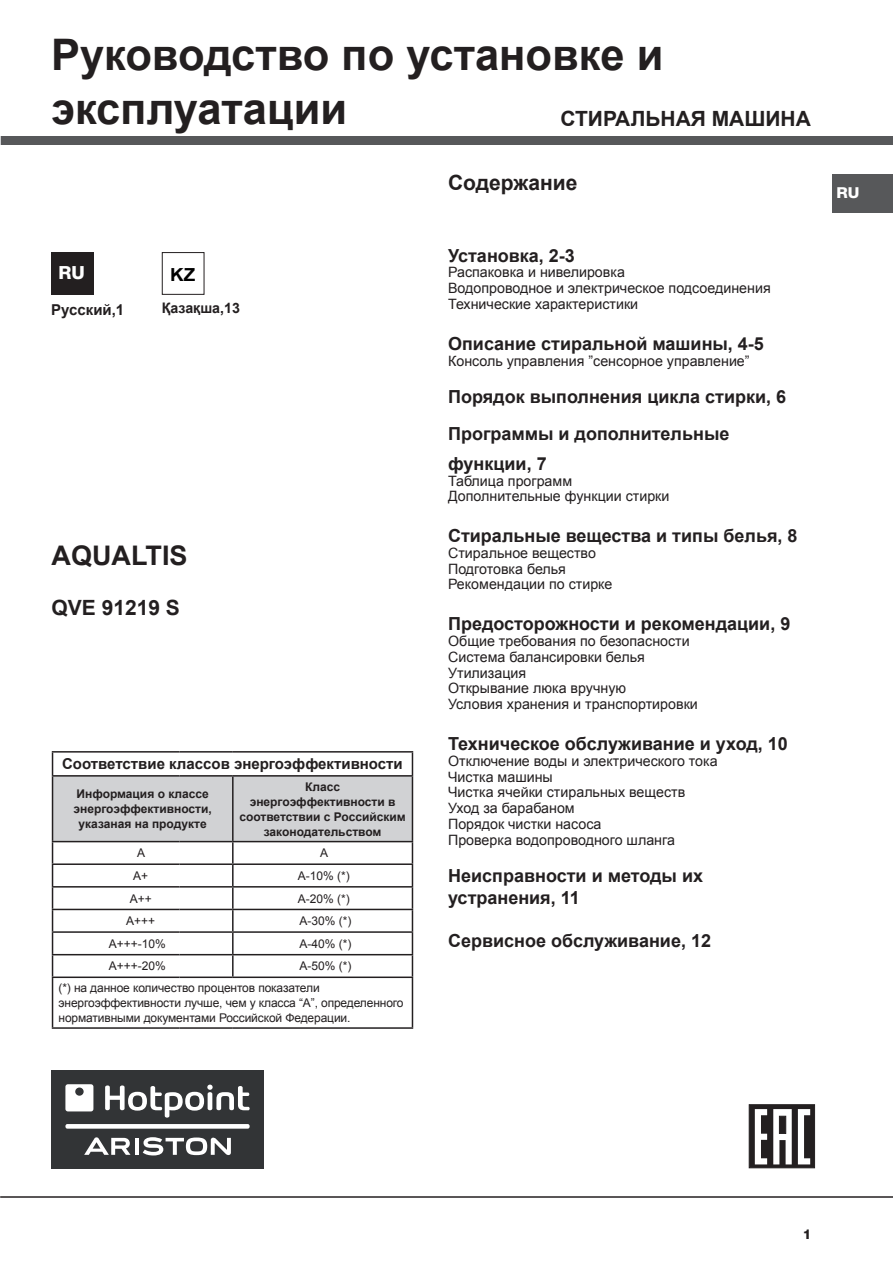
<style>
.page{position:relative;width:893px;height:1263px;background:#fff}
.page>*{position:absolute;margin:0;border:0;box-sizing:border-box;transform-origin:0 0}
.t1{font:700 43.5px/54px "Arial";color:#231f20}
.t2{font:700 27px "Arial";color:#231f20}
.t3{font:700 21px "Arial";color:#231f20}
.t4{font:700 18px/37.3px "Arial";color:#231f20}
.t5{font:800 18px "Helvetica Neue";color:#fff}
.t6{font:700 18px "Arial";color:#000;scale:1.05 1}
.t7{font:700 15px "Arial";color:#231f20}
.t8{font:800 15px "Helvetica Neue";color:#fff;scale:1.05 1}
.t9{font:14.25px/15.8px "Arial";color:#231f20}
.t10{font:700 14.25px "Arial";color:#231f20}
.t11{font:800 13.5px "Helvetica Neue";color:#231f20}
.t12{font:12px/21.6px "Arial";letter-spacing:-.01em;color:#231f20}
.t13{font:700 12px/15px "Arial";color:#231f20;text-align:center}
</style>
<div class="page">
<div style="left:832px;top:174px;width:61px;height:38px;background:#57585a"></div>
<hr style="left:0;top:1196px;width:893px;height:2px;background:#231f20">
<div style="left:0;top:136px;width:893px;height:9px;background:#57585a"></div>
<div style="left:51px;top:252px;width:43px;height:43px;background:#231f20"></div>
<div style="left:162px;top:252px;width:42px;height:43px;border:1px solid #231f20"></div>
<div style="left:53px;top:752px;width:359px;height:24px;background:#7b7879"></div>
<hr style="left:52px;top:751px;width:127px;height:1px;background:#231f20">
<hr style="left:179px;top:751px;width:54px;height:1px;background:#231f20">
<hr style="left:233px;top:751px;width:180px;height:1px;background:#231f20">
<hr style="left:179px;top:976px;width:54px;height:2px;background:#231f20">
<hr style="left:233px;top:976px;width:180px;height:2px;background:#231f20">
<hr style="left:412px;top:978px;width:1px;height:49px;background:#231f20">
<svg style="left:52px;top:753px;width:361px;height:223px"></svg>
<hr style="left:52px;top:976px;width:127px;height:2px;background:#231f20">
<hr style="left:52px;top:978px;width:1px;height:49px;background:#231f20">
<hr style="left:52px;top:1027px;width:127px;height:2px;background:#231f20">
<hr style="left:179px;top:1027px;width:54px;height:2px;background:#231f20">
<hr style="left:233px;top:1027px;width:180px;height:2px;background:#231f20">
<hr style="left:52px;top:886px;width:127px;height:1px;background:#231f20">
<hr style="left:179px;top:886px;width:54px;height:1px;background:#231f20">
<hr style="left:233px;top:886px;width:180px;height:1px;background:#231f20">
<div style="left:749px;top:1104px;width:66px;height:64px;background:#231f20;border:1px solid #231f20"></div>
<svg style="left:755px;top:1109px;width:12px;height:55px"></svg>
<svg style="left:773px;top:1109px;width:19px;height:55px"></svg>
<svg style="left:798px;top:1109px;width:12px;height:55px"></svg>
<svg style="left:779px;top:1115px;width:7px;height:19px"></svg>
<div style="left:779px;top:1116px;width:7px;height:17px;background:#231f20;border:1px solid #231f20"></div>
<div style="left:51px;top:1070px;width:213px;height:99px;background:#323436"></div>
<hr style="left:135px;top:1138px;width:4px;height:17px;background:#fff">
<svg style="left:143px;top:1137px;width:88px;height:18px"></svg>
<svg style="left:84px;top:1137px;width:46px;height:18px"></svg>
<svg style="left:105px;top:1084px;width:145px;height:33px"></svg>
<svg style="left:65px;top:1084px;width:28px;height:27px"></svg>
<div style="left:65px;top:1124px;width:185px;height:5px;background:#fff;border-radius:2px"></div>
<h1 class="t1" style="left:51px;top:29px;width:614px">Руководство по установке и эксплуатации</h1>
<h3 class="t3" style="left:560px;top:105px;width:252px">СТИРАЛЬНАЯ МАШИНА</h3>
<p class="t5" style="left:58px;top:262px;width:28px">RU</p>
<p class="t7" style="left:51px;top:300px;width:75px">Русский,1</p>
<p class="t6" style="left:170px;top:263px;width:25px">KZ</p>
<p class="t10" style="left:162px;top:299px;width:80px">Қазақша,13</p>
<h2 class="t2" style="left:52px;top:538px;width:137px">AQUALTIS</h2>
<h3 class="t3" style="left:52px;top:594px;width:130px">QVE 91219 S</h3>
<p class="t7" style="left:62px;top:754px;width:342px">Соответствие классов энергоэффективности</p>
<p class="t13" style="left:73px;top:787px;width:140px">Информация о классе энергоэффективности, указаная на продукте</p>
<p class="t13" style="left:239px;top:779px;width:168px">Класс энергоэффективности в соответствии с Российским законодательством</p>
<p class="t12" style="left:137px;top:842px;width:10px">A</p>
<p class="t12" style="left:320px;top:842px;width:10px">A</p>
<p class="t12" style="left:133px;top:865px;width:17px">A+</p>
<p class="t12" style="left:298px;top:865px;width:54px">A-10% (*)</p>
<p class="t12" style="left:130px;top:888px;width:24px">A++</p>
<p class="t12" style="left:298px;top:888px;width:54px">A-20% (*)</p>
<p class="t12" style="left:126px;top:910px;width:31px">A+++</p>
<p class="t12" style="left:300px;top:910px;width:54px">A-30% (*)</p>
<p class="t12" style="left:109px;top:933px;width:59px">A+++-10%</p>
<p class="t12" style="left:300px;top:933px;width:54px">A-40% (*)</p>
<p class="t12" style="left:109px;top:955px;width:59px">A+++-20%</p>
<p class="t12" style="left:59px;top:955px;width:295px;text-indent:241px">A-50% (*) (*) на данное количество процентов показатели</p>
<p class="t12" style="left:59px;top:995px;width:347px;line-height:15px">энергоэффективности лучше, чем у класса “А”, определенного нормативными документами Российской Федерации.</p>
<h3 class="t3" style="left:448px;top:168px;width:131px">Содержание</h3>
<p class="t4" style="left:448px;top:237px;width:128px">Установка, 2-3</p>
<p class="t9" style="left:448px;top:265px;width:324px">Распаковка и нивелировка<br>Водопроводное и электрическое подсоединения<br>Технические характеристики</p>
<p class="t4" style="left:448px;top:325px;width:317px">Описание стиральной машины, 4-5</p>
<p class="t9" style="left:448px;top:353px;width:303px">Консоль управления ”сенсорное управление”</p>
<p class="t4" style="left:448px;top:379px;width:340px">Порядок выполнения цикла стирки, 6<br>Программы и дополнительные</p>
<p class="t4" style="left:448px;top:445px;width:100px">функции, 7</p>
<p class="t9" style="left:448px;top:473px;width:223px">Таблица программ<br>Дополнительные функции стирки</p>
<p class="t4" style="left:448px;top:518px;width:351px">Стиральные вещества и типы белья, 8</p>
<p class="t9" style="left:448px;top:545px;width:166px">Стиральное вещество<br>Подготовка белья<br>Рекомендации по стирке</p>
<p class="t4" style="left:448px;top:606px;width:344px">Предосторожности и рекомендации, 9</p>
<p class="t9" style="left:448px;top:633px;width:251px">Общие требования по безопасности<br>Система балансировки белья<br>Утилизация<br>Открывание люка вручную<br>Условия хранения и транспортировки</p>
<p class="t4" style="left:448px;top:726px;width:341px">Техническое обслуживание и уход, 10</p>
<p class="t9" style="left:448px;top:753px;width:271px">Отключение воды и электрического тока<br>Чистка машины<br>Чистка ячейки стиральных веществ<br>Уход за барабаном<br>Порядок чистки насоса<br>Проверка водопроводного шланга</p>
<p class="t4" style="left:448px;top:865px;width:256px;line-height:21.6px">Неисправности и методы их устранения, 11</p>
<p class="t4" style="left:448px;top:922px;width:264px">Сервисное обслуживание, 12</p>
<p class="t8" style="left:837px;top:184px;width:23px">RU</p>
<p class="t11" style="left:803px;top:1226px;width:10px">1</p>
</div>
